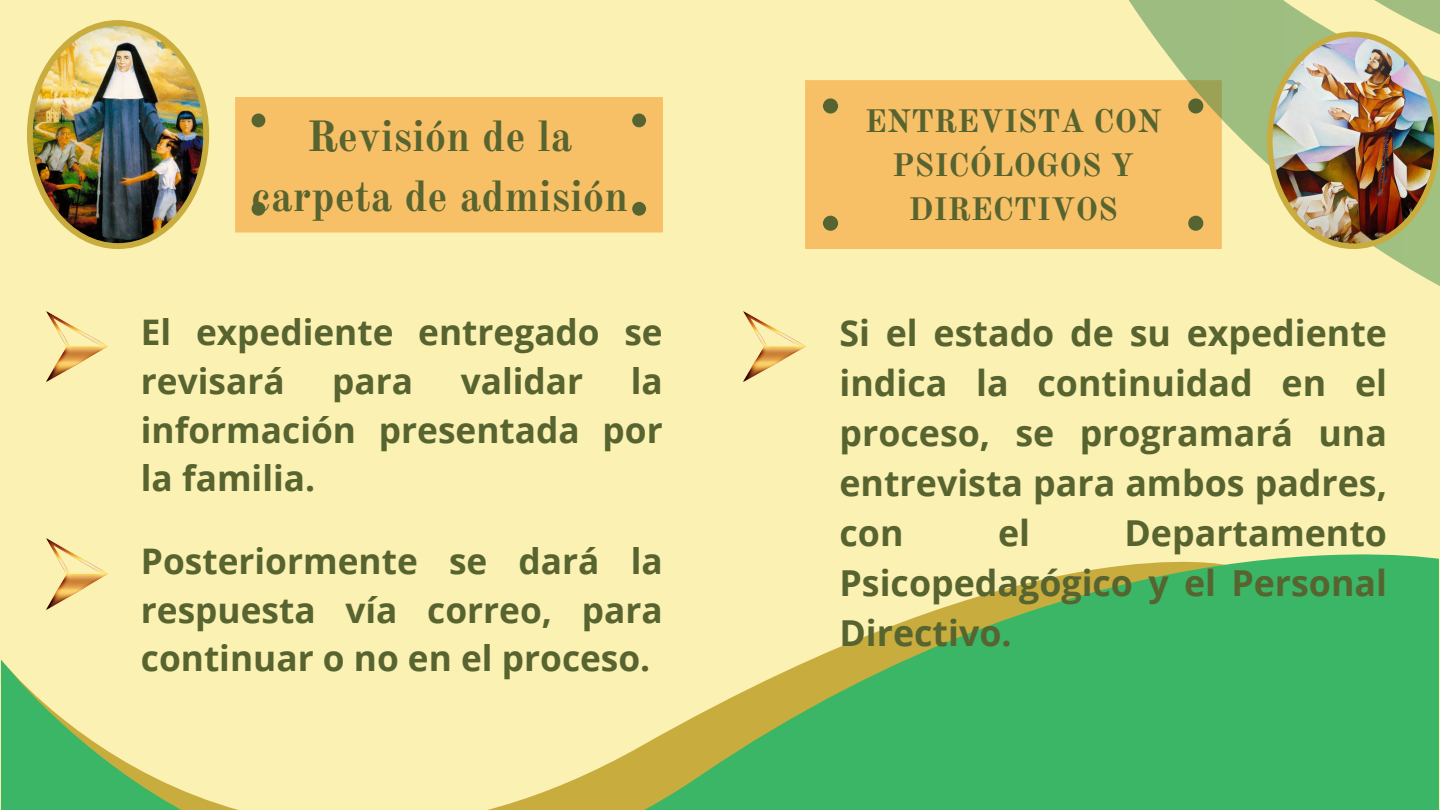
<style>
.page{position:relative;width:1440px;height:810px;background:#fbf1b3}
.page>*{position:absolute;margin:0;border:0;box-sizing:border-box;transform-origin:0 0}
.t1{font:700 42.9px/60px "Old Standard";color:#586430;text-align:center}
.t2{font:700 35.8px/50px "Open Sans";color:#586430;text-align:justify}
.t3{font:700 35.3px/48.8px "Open Sans";color:#586430;text-align:justify}
.t4{font:700 31.9px/44.2px "Old Standard";color:#586430;text-align:center}
</style>
<div class="page">
<svg style="left:1px;top:538px;width:1438px;height:272px"></svg>
<div style="left:805px;top:80px;width:237px;height:169px;background:#f7bf66"></div>
<div style="left:823px;top:98px;width:15px;height:16px;background:#586430;border-radius:50%"></div>
<div style="left:823px;top:216px;width:15px;height:15px;background:#586430;border-radius:50%"></div>
<svg style="left:1042px;top:80px;width:398px;height:206px"></svg>
<img style="left:1125px;top:0;width:315px;height:249px">
<div style="left:235px;top:97px;width:428px;height:135px;background:#f7bf66"></div>
<div style="left:251px;top:113px;width:14px;height:14px;background:#586430;border-radius:50%"></div>
<div style="left:632px;top:113px;width:14px;height:14px;background:#586430;border-radius:50%"></div>
<div style="left:632px;top:202px;width:14px;height:14px;background:#586430;border-radius:50%"></div>
<div style="left:251px;top:202px;width:14px;height:14px;background:#586430;border-radius:50%"></div>
<img style="left:46px;top:311px;width:62px;height:71px">
<img style="left:46px;top:539px;width:62px;height:70px">
<img style="left:744px;top:311px;width:61px;height:71px">
<img style="left:27px;top:20px;width:182px;height:229px">
<p class="t1" style="left:251px;top:107px;width:379px">Revisión de la carpeta de admisión</p>
<h1 class="t3" style="left:141px;top:307px;width:523px">El expediente entregado se revisará</h1>
<h1 class="t3" style="left:141px;top:356px;width:523px;text-indent:490px">la información presentada por la familia.</h1>
<h1 class="t3" style="left:332px;top:356px;width:82px">para</h1>
<h1 class="t3" style="left:461px;top:356px;width:124px">validar</h1>
<p class="t3" style="left:141px;top:536px;width:523px">Posteriormente se dará la respuesta vía correo, para continuar o no en el proceso.</p>
<p class="t4" style="left:865px;top:99px;width:298px">ENTREVISTA CON<br>PSICÓLOGOS Y<br>DIRECTIVOS</p>
<h2 class="t2" style="left:840px;top:307px;width:549px">Si el estado de su expediente indica la continuidad en el proceso, se programará una entrevista para ambos padres, con</h2>
<h2 class="t2" style="left:998px;top:507px;width:34px">el</h2>
<h2 class="t2" style="left:840px;top:507px;width:549px;text-indent:285px">Departamento Psicopedagógico y el Personal Directivo.</h2>
</div>
